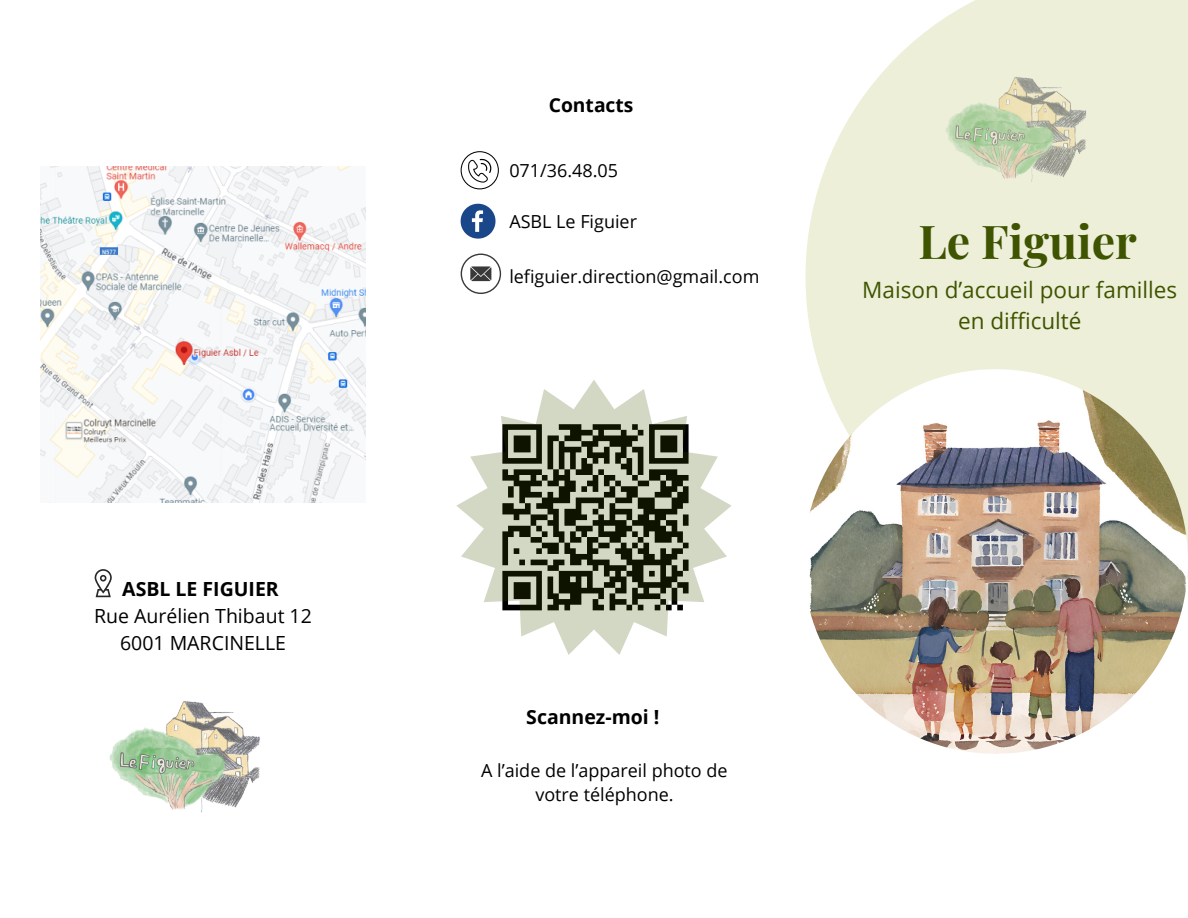
<style>
.page{position:relative;width:1188px;height:918px;background:#fff}
.page>*{position:absolute;margin:0;border:0;box-sizing:border-box;transform-origin:0 0}
.t1{font:700 46.5px "Playfair Display";color:#3f5400}
.t2{font:22.5px/31.5px "Open Sans";color:#3f5400;text-align:center}
.t3{font:19.5px "Open Sans";color:#000}
.t4{font:700 19.5px "Open Sans";color:#000}
.t5{font:700 19.35px "Open Sans";color:#000}
.t6{font:18px/24.8px "Open Sans";color:#000;text-align:center}
</style>
<div class="page">
<svg style="left:805px;top:0;width:383px;height:578px;background:#eff1de"></svg>
<img style="left:934px;top:58px;width:202px;height:146px">
<img style="left:803px;top:369px;width:385px;height:385px;border-radius:50%">
<img style="left:109px;top:701px;width:151px;height:112px">
<svg style="left:456px;top:380px;width:276px;height:275px"></svg>
<img style="left:40px;top:167px;width:325px;height:336px">
<svg style="left:461px;top:151px;width:38px;height:38px"></svg>
<svg style="left:461px;top:204px;width:35px;height:35px"></svg>
<svg style="left:461px;top:254px;width:40px;height:40px"></svg>
<svg style="left:95px;top:569px;width:17px;height:28px"></svg>
<p class="t4" style="left:122px;top:575px;width:158px">ASBL LE FIGUIER</p>
<p class="t3" style="left:94px;top:602px;width:219px">Rue Aurélien Thibaut 12</p>
<p class="t3" style="left:120px;top:629px;width:167px">6001 MARCINELLE</p>
<p class="t5" style="left:549px;top:91px;width:86px">Contacts</p>
<p class="t6" style="left:509px;top:158px;width:110px">071/36.48.05</p>
<p class="t6" style="left:509px;top:209px;width:129px">ASBL Le Figuier</p>
<p class="t6" style="left:509px;top:264px;width:252px">lefiguier.direction@gmail.com</p>
<p class="t1" style="left:919px;top:208px;width:220px">Le Figuier</p>
<p class="t2" style="left:862px;top:273px;width:317px">Maison d’accueil pour familles en difficulté</p>
<p class="t4" style="left:526px;top:703px;width:135px">Scannez-moi !</p>
<p class="t6" style="left:481px;top:757px;width:248px">A l’aide de l’appareil photo de votre téléphone.</p>
</div>
